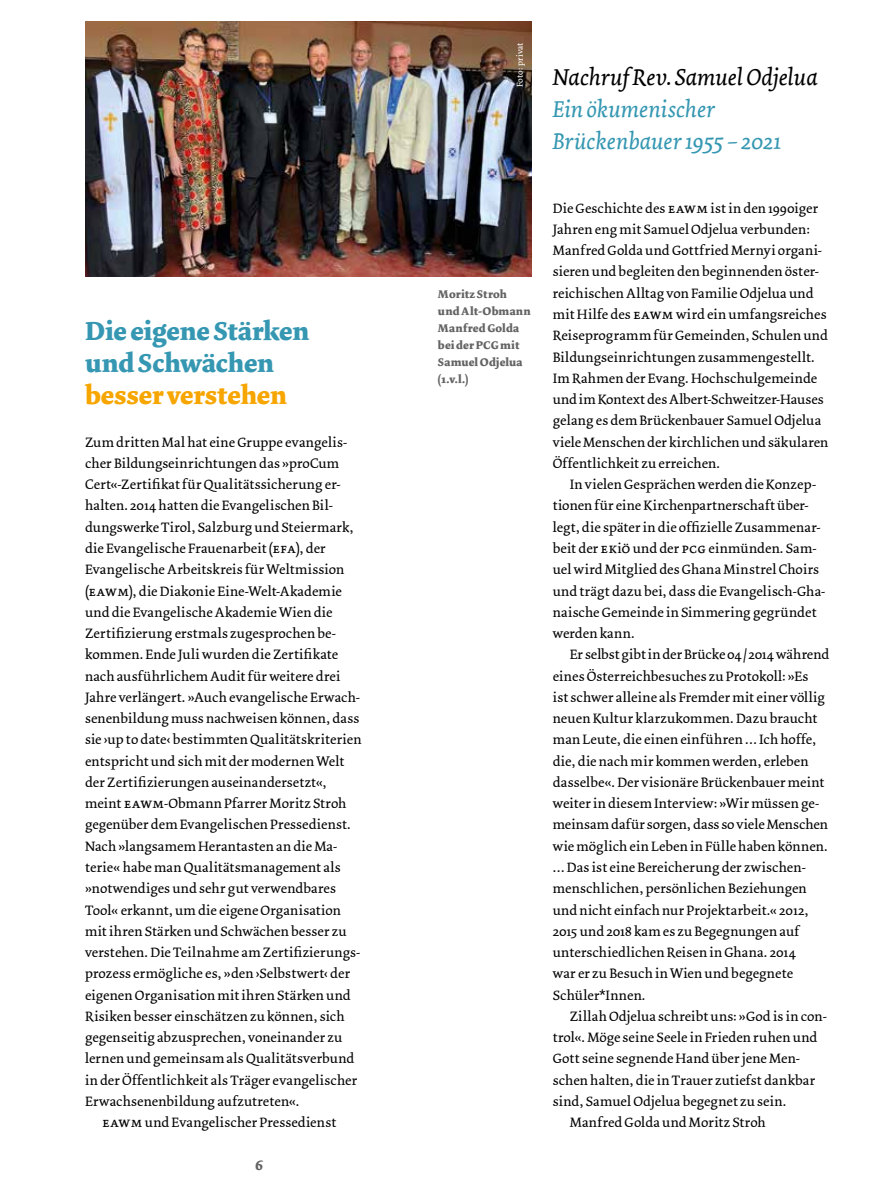
<style>
.page{position:relative;width:893px;height:1191px;background:#fff}
.page>*{position:absolute;margin:0;border:0;box-sizing:border-box;transform-origin:0 0}
.t1{font:700 27px/32px "Dolly";color:#3597b2}
.t2{font:700 27px "Dolly";color:#f7a600}
.t3{font:italic 24px/32px "Dolly";letter-spacing:-.005em;color:#3597b2}
.t4{font:italic 24px "Dolly";letter-spacing:-.01em;color:#000}
.t5{font:14.25px/21.3px "Dolly";letter-spacing:.01em;color:#000}
.t6{font:700 14.25px "Dolly";color:#646363}
.t7{font:700 11.7px/17px "Dolly";letter-spacing:.015em;color:#646363}
.t8{font:9px "Dolly";letter-spacing:.015em;color:#fff}
.s1{font-family:"Dolly Small Caps"}
</style>
<div class="page">
<img style="left:85px;top:21px;width:446px;height:255px">
<h1 class="t1" style="left:85px;top:315px;width:226px">Die eigene Stärken und Schwächen</h1>
<h1 class="t2" style="left:85px;top:378px;width:203px">besser verstehen</h1>
<p class="t5" style="left:85px;top:431px;width:264px">Zum dritten Mal hat eine Gruppe evangelis-</p>
<p class="t5" style="left:85px;top:453px;width:256px">cher Bildungseinrichtungen das »proCum</p>
<p class="t5" style="left:85px;top:474px;width:256px">Cert«-Zertifikat für Qualitätssicherung er-</p>
<p class="t5" style="left:85px;top:495px;width:250px">halten. 2014 hatten die Evangelischen Bil-</p>
<p class="t5" style="left:85px;top:516px;width:270px">dungswerke Tirol, Salzburg und Steiermark,</p>
<p class="t5" style="left:85px;top:538px;width:242px">die Evangelische Frauenarbeit (<span class="s1">efa</span>), der</p>
<p class="t5" style="left:85px;top:559px;width:261px">Evangelische Arbeitskreis für Weltmission</p>
<p class="t5" style="left:85px;top:580px;width:258px">(<span class="s1">eawm</span>), die Diakonie Eine-Welt-Akademie</p>
<p class="t5" style="left:85px;top:601px;width:249px">und die Evangelische Akademie Wien die</p>
<p class="t5" style="left:85px;top:623px;width:253px">Zertifizierung erstmals zugesprochen be-</p>
<p class="t5" style="left:85px;top:644px;width:255px">kommen. Ende Juli wurden die Zertifikate</p>
<p class="t5" style="left:85px;top:665px;width:257px">nach ausführlichem Audit für weitere drei</p>
<p class="t5" style="left:85px;top:687px;width:277px">Jahre verlängert. »Auch evangelische Erwach-</p>
<p class="t5" style="left:85px;top:708px;width:276px">senenbildung muss nachweisen können, dass</p>
<p class="t5" style="left:85px;top:729px;width:278px">sie ›up to date‹ bestimmten Qualitätskriterien</p>
<p class="t5" style="left:85px;top:750px;width:261px">entspricht und sich mit der modernen Welt</p>
<p class="t5" style="left:85px;top:772px;width:243px">der Zertifizierungen auseinandersetzt«,</p>
<p class="t5" style="left:85px;top:793px;width:263px">meint <span class="s1">eawm</span>-Obmann Pfarrer Moritz Stroh</p>
<p class="t5" style="left:85px;top:814px;width:267px">gegenüber dem Evangelischen Pressedienst.</p>
<p class="t5" style="left:85px;top:835px;width:254px">Nach »langsamem Herantasten an die Ma-</p>
<p class="t5" style="left:85px;top:857px;width:257px">terie« habe man Qualitätsmanagement als</p>
<p class="t5" style="left:85px;top:878px;width:252px">»notwendiges und sehr gut verwendbares</p>
<p class="t5" style="left:85px;top:899px;width:257px">Tool« erkannt, um die eigene Organisation</p>
<p class="t5" style="left:85px;top:920px;width:263px">mit ihren Stärken und Schwächen besser zu</p>
<p class="t5" style="left:85px;top:942px;width:276px">verstehen. Die Teilnahme am Zertifizierungs-</p>
<p class="t5" style="left:85px;top:963px;width:267px">prozess ermögliche es, »den ›Selbstwert‹ der</p>
<p class="t5" style="left:85px;top:984px;width:267px">eigenen Organisation mit ihren Stärken und</p>
<p class="t5" style="left:85px;top:1005px;width:261px">Risiken besser einschätzen zu können, sich</p>
<p class="t5" style="left:85px;top:1027px;width:259px">gegenseitig abzusprechen, voneinander zu</p>
<p class="t5" style="left:85px;top:1048px;width:271px">lernen und gemeinsam als Qualitätsverbund</p>
<p class="t5" style="left:85px;top:1069px;width:274px">in der Öffentlichkeit als Träger evangelischer</p>
<p class="t5" style="left:85px;top:1090px;width:216px">Erwachsenenbildung aufzutreten«.</p>
<p class="t5" style="left:102px;top:1112px;width:236px"><span class="s1">eawm</span> und Evangelischer Pressedienst</p>
<p class="t6" style="left:255px;top:1156px;width:9px">6</p>
<p class="t8" style="left:514px;top:87px;width:46px;rotate:-90deg">Foto: privat</p>
<p class="t7" style="left:438px;top:285px;width:94px">Moritz Stroh und Alt-Obmann<br>Manfred Golda bei der PCG mit<br>Samuel Odjelua (1.v.l.)</p>
<h2 class="t4" style="left:553px;top:63px;width:266px">Nachruf Rev. Samuel Odjelua</h2>
<h2 class="t3" style="left:553px;top:93px;width:230px">Ein ökumenischer<br>Brückenbauer 1955 – 2021</h2>
<p class="t5" style="left:553px;top:198px;width:277px">Die Geschichte des <span class="s1">eawm</span> ist in den 1990iger Jahren eng mit Samuel Odjelua verbunden:<br>Manfred Golda und Gottfried Mernyi organi&shy;sieren und begleiten den beginnenden öster&shy;reichischen Alltag von Familie Odjelua und mit Hilfe des <span class="s1">eawm</span> wird ein umfangsreiches Reiseprogramm für Gemeinden, Schulen und Bildungseinrichtungen zusammengestellt.<br>Im Rahmen der Evang. Hochschulgemeinde und im Kontext des Albert-Schweitzer-Hauses gelang es dem Brückenbauer Samuel Odjelua viele Menschen der kirchlichen und säkularen Öffentlichkeit zu erreichen.</p>
<p class="t5" style="left:553px;top:474px;width:274px;text-indent:17px">In vielen Gesprächen werden die Konzep-- tionen für eine Kirchenpartnerschaft über&shy;legt, die später in die offizielle Zusammenar&shy;beit der <span class="s1">ek</span>i<span class="s1">ö</span> und der <span class="s1">pcg</span> einmünden. Sam&shy;uel wird Mitglied des Ghana Minstrel Choirs und trägt dazu bei, dass die Evangelisch-Gha&shy;naische Gemeinde in Simmering gegründet werden kann.</p>
<p class="t5" style="left:553px;top:644px;width:278px;text-indent:17px">Er selbst gibt in der Brücke 04/2014 während eines Österreichbesuches zu Protokoll: »Es<br>ist schwer alleine als Fremder mit einer völlig neuen Kultur klarzukommen. Dazu braucht man Leute, die einen einführen … Ich hoffe, die, die nach mir kommen werden, erleben dasselbe«. Der visionäre Brückenbauer meint weiter in diesem Interview: »Wir müssen ge&shy;meinsam dafür sorgen, dass so viele Menschen wie möglich ein Leben in Fülle haben können. … Das ist eine Bereicherung der zwischen&shy;menschlichen, persönlichen Beziehungen und nicht einfach nur Projektarbeit.« 2012, 2015 und 2018 kam es zu Begegnungen auf unterschiedlichen Reisen in Ghana. 2014<br>war er zu Besuch in Wien und begegnete Schüler*Innen.</p>
<p class="t5" style="left:570px;top:1005px;width:259px">Zillah Odjelua schreibt uns: »God is in con-</p>
<p class="t5" style="left:553px;top:1027px;width:266px">trol«. Möge seine Seele in Frieden ruhen und</p>
<p class="t5" style="left:553px;top:1048px;width:249px">Gott seine segnende Hand über jene Men-</p>
<p class="t5" style="left:553px;top:1069px;width:264px">schen halten, die in Trauer zutiefst dankbar</p>
<p class="t5" style="left:553px;top:1091px;width:235px">sind, Samuel Odjelua begegnet zu sein.</p>
<p class="t5" style="left:570px;top:1112px;width:197px">Manfred Golda und Moritz Stroh</p>
</div>
